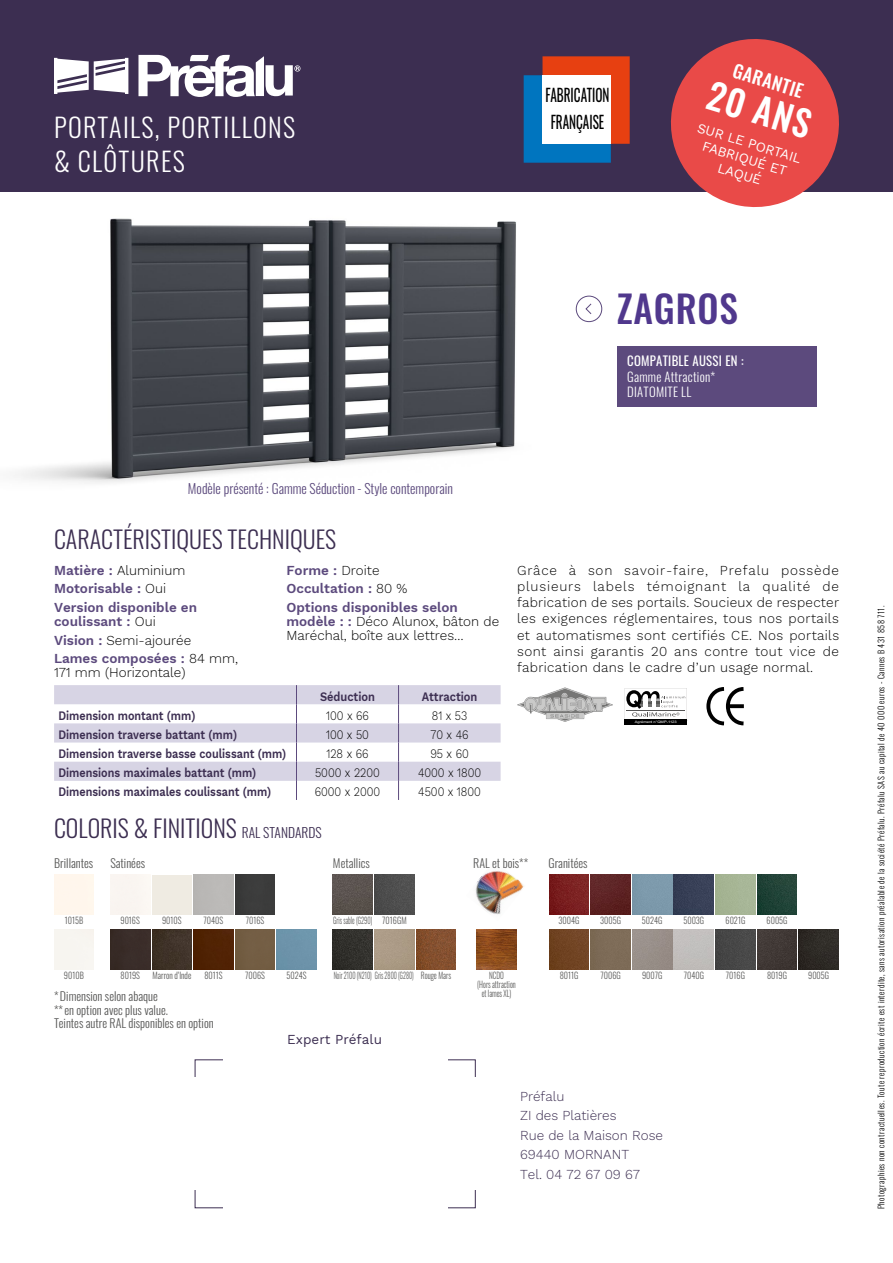
<style>
.page{position:relative;width:893px;height:1263px;background:#fff}
.page>*{position:absolute;margin:0;border:0;box-sizing:border-box;transform-origin:0 0}
.t1{font:500 37.5px "Oswald";letter-spacing:.025em;color:#50388d}
.t2{font:500 36px "Oswald";color:#fff}
.t3{font:300 26.25px/34.2px "Oswald";letter-spacing:.05em;color:#fff}
.t4{font:300 24px "Oswald";color:#3c2e51}
.t5{font:500 18px "Oswald";color:#fff}
.t6{font:17.1px/26.4px "Oswald";color:#000;text-align:center;scale:.77 1}
.t7{font:300 13.5px/16.2px "Work Sans";color:#000;text-align:justify}
.t8{font:600 13.5px/18.5px "Work Sans";color:#5c4a7d}
.t9{font:300 13.5px/19.5px "Work Sans";color:#3c2e51}
.t10{font:300 13.5px "Oswald";color:#5c4a7d}
.t11{font:13.5px/16.2px "Work Sans";color:#fff;text-align:center}
.t12{font:13.5px "Work Sans";color:#3c2e51}
.t13{font:600 12.75px "Work Sans";color:#3c2e51;scale:.85 1}
.t14{font:300 12.75px "Work Sans";color:#000;scale:.87 1}
.t15{font:300 12.75px/15.8px "Oswald";letter-spacing:.02em;color:#fff}
.t16{font:600 12.75px "Work Sans";color:#3c2e51;scale:.87 1}
.t17{font:12.75px "Oswald";letter-spacing:.02em;color:#fff}
.t18{font:300 12px/13.5px "Oswald";color:#575756}
.t19{font:300 9px "Oswald";color:#575756;scale:.92 1}
.t20{font:300 9px/9px "Oswald";color:#575756;text-align:center;scale:.79 1}
.t21{font:300 9px "Oswald";color:#575756;scale:.69 1}
.t22{font:300 9px "Oswald";color:#575756;scale:.71 1}
.t23{font:300 9px "Oswald";color:#575756;scale:.83 1}
.t24{font:300 8.25px "Oswald";letter-spacing:.05em;color:#000}
.t25{font:3.3px "Arial";letter-spacing:-.005em;color:#fff;scale:1.25 1}
.s1{font-weight:300;color:#000}
.s2{font-weight:600;color:#5c4a7d}
.s3{font-size:13.5px}
</style>
<div class="page">
<div style="left:0;top:0;width:893px;height:191px;background:#3c2e51"></div>
<svg style="left:54px;top:58px;width:74px;height:36px"></svg>
<svg style="left:138px;top:55px;width:162px;height:42px"></svg>
<svg style="left:524px;top:56px;width:106px;height:107px;background:#6d5464"></svg>
<div style="left:542px;top:75px;width:69px;height:69px;background:#fff"></div>
<svg style="left:664px;top:39px;width:182px;height:169px"></svg>
<div style="left:277px;top:930px;width:39px;height:39px;background:#6d93aa"></div>
<div style="left:110px;top:930px;width:40px;height:39px;background:#392c29"></div>
<img style="left:152px;top:930px;width:40px;height:39px">
<div style="left:194px;top:930px;width:39px;height:39px;background:#502204"></div>
<div style="left:152px;top:875px;width:40px;height:40px;background:#efebe2"></div>
<div style="left:235px;top:875px;width:40px;height:40px;background:#3b3b3b"></div>
<div style="left:235px;top:930px;width:40px;height:39px;background:#735d43"></div>
<div style="left:375px;top:875px;width:39px;height:40px;background:#4e4e4e"></div>
<img style="left:333px;top:875px;width:40px;height:40px">
<img style="left:333px;top:930px;width:40px;height:39px">
<img style="left:416px;top:930px;width:40px;height:39px">
<img style="left:475px;top:870px;width:49px;height:45px">
<img style="left:477px;top:930px;width:39px;height:39px">
<img style="left:757px;top:875px;width:40px;height:40px">
<img style="left:549px;top:875px;width:40px;height:40px">
<img style="left:549px;top:930px;width:40px;height:39px">
<div style="left:674px;top:875px;width:40px;height:40px;background:#374057"></div>
<img style="left:591px;top:875px;width:81px;height:40px">
<div style="left:716px;top:930px;width:39px;height:39px;background:#474747"></div>
<img style="left:799px;top:930px;width:39px;height:39px">
<img style="left:591px;top:930px;width:81px;height:39px">
<div style="left:757px;top:930px;width:40px;height:39px;background:#403835"></div>
<svg style="left:706px;top:687px;width:38px;height:38px"></svg>
<svg style="left:625px;top:688px;width:62px;height:31px"></svg>
<div style="left:625px;top:719px;width:62px;height:5px;background:#000"></div>
<img style="left:517px;top:687px;width:95px;height:35px">
<svg style="left:585px;top:303px;width:7px;height:11px"></svg>
<div style="left:576px;top:296px;width:26px;height:26px;border:1px solid #5c4a7d;border-radius:50%"></div>
<img style="left:14px;top:218px;width:502px;height:265px">
<div style="left:617px;top:346px;width:199px;height:60px;background:#5c4a7d"></div>
<svg style="left:54px;top:685px;width:447px;height:115px"></svg>
<h3 class="t3" style="left:54px;top:107px;width:243px">PORTAILS, PORTILLONS &amp; CLÔTURES</h3>
<p class="t6" style="left:545px;top:81px;width:85px">FABRICATION<br>FRANÇAISE</p>
<h3 class="t5" style="left:738px;top:55px;width:74px;rotate:17deg">GARANTIE</h3>
<h2 class="t2" style="left:718px;top:64px;width:108px;rotate:17deg">20 ANS</h2>
<p class="t11" style="left:700px;top:119px;width:110px;rotate:17deg">SUR LE PORTAIL<br>FABRIQUÉ ET<br>LAQUÉ</p>
<h1 class="t1" style="left:617px;top:275px;width:123px">ZAGROS</h1>
<p class="t17" style="left:627px;top:349px;width:118px">COMPATIBLE AUSSI EN :</p>
<p class="t15" style="left:627px;top:367px;width:90px">Gamme Attraction*<br>DIATOMITE LL</p>
<p class="t10" style="left:188px;top:476px;width:267px">Modèle présenté : Gamme Séduction - Style contemporain</p>
<h3 class="t4" style="left:54px;top:518px;width:284px">CARACTÉRISTIQUES TECHNIQUES</h3>
<p class="t8" style="left:54px;top:560px;width:145px">Matière : <span class="s1">Aluminium<br></span>Motorisable : <span class="s1">Oui<br></span>Version disponible en</p>
<p class="t8" style="left:54px;top:612px;width:185px">coulissant : <span class="s1">Oui<br></span>Vision : <span class="s1">Semi-ajourée<br></span>Lames composées : <span class="s1">84 mm,</span></p>
<p class="t7" style="left:54px;top:664px;width:133px">171 mm (Horizontale)</p>
<p class="t8" style="left:286px;top:560px;width:173px">Forme : <span class="s1">Droite<br></span>Occultation : <span class="s1">80 %<br></span>Options disponibles selon</p>
<p class="t7" style="left:286px;top:614px;width:214px;line-height:14.2px"><span class="s2">modèle : :</span> Déco Alunox, bâton de<br>Maréchal, boîte aux lettres…</p>
<p class="t16" style="left:320px;top:687px;width:65px">Séduction</p>
<p class="t16" style="left:422px;top:687px;width:66px">Attraction</p>
<p class="t13" style="left:58px;top:706px;width:163px">Dimension montant (mm)</p>
<p class="t14" style="left:326px;top:706px;width:51px">100 x 66</p>
<p class="t14" style="left:432px;top:706px;width:42px">81 x 53</p>
<p class="t13" style="left:58px;top:725px;width:212px">Dimension traverse battant (mm)</p>
<p class="t14" style="left:326px;top:725px;width:51px">100 x 50</p>
<p class="t14" style="left:431px;top:725px;width:45px">70 x 46</p>
<p class="t13" style="left:58px;top:744px;width:270px">Dimension traverse basse coulissant (mm)</p>
<p class="t14" style="left:326px;top:744px;width:50px">128 x 66</p>
<p class="t14" style="left:430px;top:744px;width:46px">95 x 60</p>
<p class="t13" style="left:58px;top:763px;width:234px">Dimensions maximales battant (mm)</p>
<p class="t14" style="left:315px;top:763px;width:76px">5000 x 2200</p>
<p class="t14" style="left:418px;top:763px;width:74px">4000 x 1800</p>
<p class="t13" style="left:58px;top:782px;width:252px">Dimensions maximales coulissant (mm)</p>
<p class="t14" style="left:315px;top:782px;width:77px">6000 x 2000</p>
<p class="t14" style="left:418px;top:782px;width:73px">4500 x 1800</p>
<p class="t7" style="left:517px;top:561px;width:324px">Grâce à son savoir-faire, Prefalu possède plusieurs labels témoignant la qualité de fabrication de ses portails. Soucieux de respecter les exigences réglementaires, tous nos portails et automatismes sont certifiés CE. Nos portails sont ainsi garantis 20 ans contre tout vice de fabrication dans le cadre d’un usage normal.</p>
<p class="t25" style="left:635px;top:719px;width:35px">Agrément n°QMP-1123</p>
<h3 class="t4" style="left:54px;top:807px;width:269px">COLORIS &amp; FINITIONS <span class="s3">RAL STANDARDS</span></h3>
<p class="t18" style="left:54px;top:855px;width:41px">Brillantes</p>
<p class="t18" style="left:110px;top:855px;width:36px">Satinées</p>
<p class="t18" style="left:333px;top:855px;width:38px">Metallics</p>
<p class="t18" style="left:473px;top:855px;width:56px">RAL et bois**</p>
<p class="t18" style="left:548px;top:855px;width:41px">Granitées</p>
<p class="t19" style="left:65px;top:913px;width:22px">1015B</p>
<p class="t19" style="left:121px;top:913px;width:23px">9016S</p>
<p class="t19" style="left:162px;top:913px;width:23px">9010S</p>
<p class="t19" style="left:204px;top:913px;width:23px">7040S</p>
<p class="t19" style="left:246px;top:913px;width:22px">7016S</p>
<p class="t19" style="left:382px;top:913px;width:28px">7016GM</p>
<p class="t19" style="left:559px;top:913px;width:24px">3004G</p>
<p class="t22" style="left:333px;top:913px;width:57px">Gris sable (G290)</p>
<p class="t19" style="left:600px;top:913px;width:24px">3005G</p>
<p class="t19" style="left:642px;top:913px;width:24px">5024G</p>
<p class="t19" style="left:64px;top:967px;width:23px">9010B</p>
<p class="t19" style="left:121px;top:967px;width:23px">8019S</p>
<p class="t19" style="left:204px;top:967px;width:21px">8011S</p>
<p class="t21" style="left:334px;top:967px;width:118px">Noir 2100 (N210) Gris 2800 (G280)</p>
<p class="t19" style="left:560px;top:967px;width:22px">8011G</p>
<p class="t19" style="left:153px;top:967px;width:44px">Marron d’Inde</p>
<p class="t19" style="left:245px;top:967px;width:23px">7006S</p>
<p class="t19" style="left:600px;top:967px;width:24px">7006G</p>
<p class="t19" style="left:287px;top:967px;width:23px">5024S</p>
<p class="t23" style="left:421px;top:967px;width:38px">Rouge Mars</p>
<p class="t20" style="left:489px;top:970px;width:20px">NCDO</p>
<p class="t19" style="left:642px;top:967px;width:23px">9007G</p>
<p class="t20" style="left:477px;top:979px;width:50px">(Hors attraction et lames XL)</p>
<p class="t18" style="left:54px;top:988px;width:161px">*Dimension selon abaque<br>**en option avec plus value.<br>Teintes autre RAL disponibles en option</p>
<p class="t12" style="left:287px;top:1029px;width:96px">Expert Préfalu</p>
<p class="t9" style="left:520px;top:1086px;width:144px">Préfalu<br>ZI des Platières<br>Rue de la Maison Rose<br>69440 MORNANT<br>Tel. 04 72 67 09 67</p>
<p class="t19" style="left:683px;top:913px;width:24px">5003G</p>
<p class="t19" style="left:684px;top:967px;width:23px">7040G</p>
<p class="t19" style="left:726px;top:913px;width:23px">6021G</p>
<p class="t19" style="left:726px;top:967px;width:22px">7016G</p>
<p class="t19" style="left:767px;top:913px;width:24px">6005G</p>
<p class="t19" style="left:767px;top:967px;width:23px">8019G</p>
<p class="t19" style="left:808px;top:967px;width:24px">9005G</p>
<p class="t24" style="left:874px;top:1209px;width:605px;rotate:-90deg">Photographies non contractuelles. Toute reproduction écrite est interdite, sans autorisation préalable de la société Préfalu. Préfalu SAS au capital de 40 000 euros - Cannes B 431 858 711.</p>
</div>
